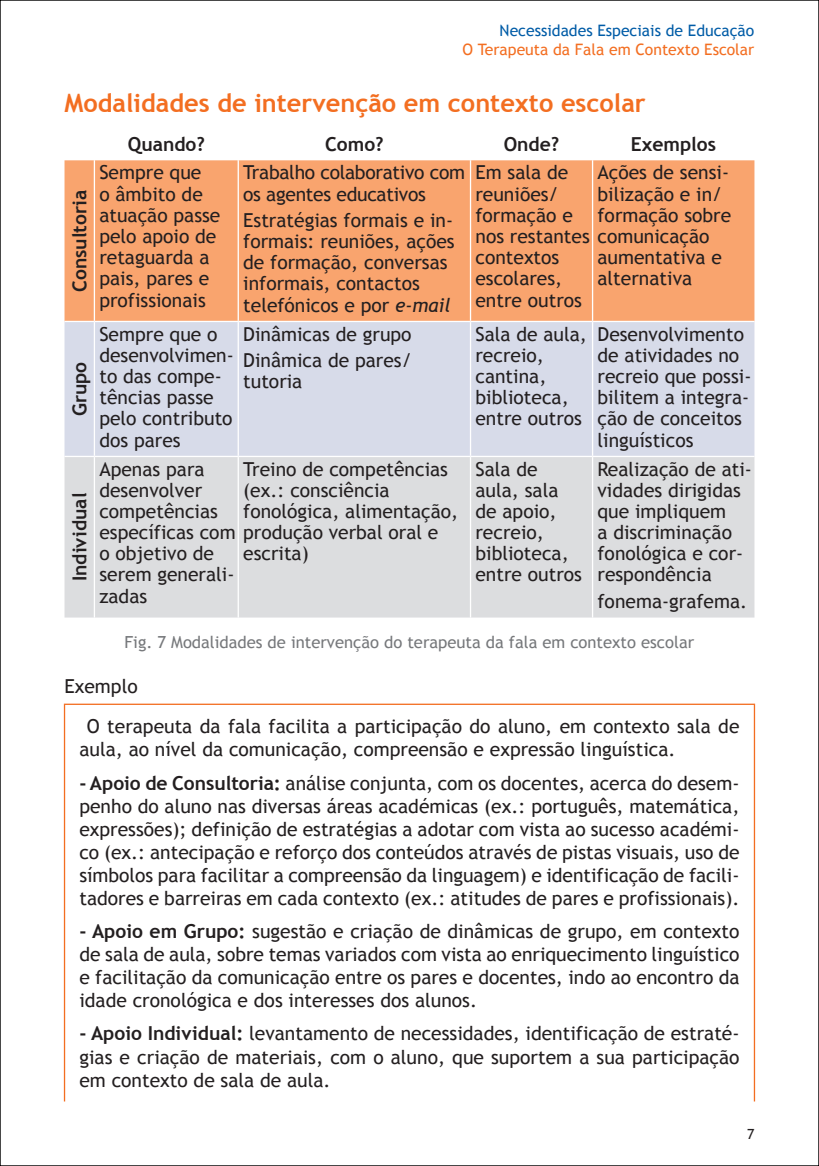
<style>
.page{position:relative;width:819px;height:1166px;background:#fff}
.page>*{position:absolute;margin:0;border:0;box-sizing:border-box;transform-origin:0 0}
.Título_sub{font:700 25.38px "Trebuchet MS";color:#f36e21}
.Texto{font:19.25px/21.2px "Trebuchet MS";color:#231f20}
.Texto-2{font:700 19.25px "Trebuchet MS";color:#231f20}
.Legendas{font:16.62px "Trebuchet MS";color:#76787b}
.t1{font:15.75px "Trebuchet MS";color:#f36e21}
.t2{font:15.75px "Trebuchet MS";color:#005ca7}
.t3{font:14px "Trebuchet MS";color:#231f20}
.s1{font-style:italic}
.s2{font-weight:700}
</style>
<div class="page">
<div style="left:64px;top:160px;width:690px;height:161px;background:#f9a46e"></div>
<div style="left:64px;top:322px;width:690px;height:134px;background:#d7dbe9"></div>
<div style="left:64px;top:457px;width:690px;height:160px;background:#dcdddf"></div>
<hr style="left:94px;top:160px;width:1px;height:161px;background:#fff">
<hr style="left:237px;top:160px;width:2px;height:161px;background:#fff">
<hr style="left:470px;top:160px;width:1px;height:161px;background:#fff">
<hr style="left:592px;top:160px;width:1px;height:161px;background:#fff">
<hr style="left:94px;top:322px;width:1px;height:134px;background:#fff">
<hr style="left:237px;top:322px;width:2px;height:134px;background:#fff">
<hr style="left:470px;top:322px;width:1px;height:134px;background:#fff">
<hr style="left:592px;top:322px;width:1px;height:134px;background:#fff">
<hr style="left:94px;top:457px;width:1px;height:160px;background:#fff">
<hr style="left:237px;top:457px;width:2px;height:160px;background:#fff">
<hr style="left:470px;top:457px;width:1px;height:160px;background:#fff">
<hr style="left:592px;top:457px;width:1px;height:160px;background:#fff">
<hr style="left:64px;top:703px;width:691px;height:2px;background:#f36e21">
<hr style="left:64px;top:705px;width:1px;height:396px;background:#f36e21">
<hr style="left:753px;top:705px;width:2px;height:396px;background:#f36e21">
<p class="t2" style="left:499px;top:21px;width:256px">Necessidades Especiais de Educação</p>
<p class="t1" style="left:462px;top:40px;width:293px">O Terapeuta da Fala em Contexto Escolar</p>
<p class="Título_sub" style="left:64px;top:88px;width:582px">Modalidades de intervenção em contexto escolar</p>
<p class="Texto-2" style="left:128px;top:132px;width:79px">Quando?</p>
<p class="Texto-2" style="left:325px;top:132px;width:60px">Como?</p>
<p class="Texto-2" style="left:503px;top:132px;width:57px">Onde?</p>
<p class="Texto-2" style="left:630px;top:132px;width:87px">Exemplos</p>
<p class="Texto-2" style="left:68px;top:292px;width:104px;rotate:-90deg">Consultoria</p>
<p class="Texto" style="left:99px;top:162px;width:123px">Sempre que<br>o âmbito de atuação passe pelo apoio de retaguarda a pais, pares e profissionais</p>
<p class="Texto" style="left:243px;top:162px;width:223px">Trabalho colaborativo com os agentes educativos</p>
<p class="Texto" style="left:475px;top:162px;width:235px">Em sala de<br>reuniões/<br>formação e<br>nos restantes comunicação contextos<br>escolares,<br>entre outros</p>
<p class="Texto" style="left:597px;top:162px;width:135px">Ações de sensi&shy;bilização e in/ formação sobre</p>
<p class="Texto" style="left:597px;top:247px;width:126px">aumentativa e alternativa</p>
<p class="Texto" style="left:243px;top:210px;width:213px">Estratégias formais e in&shy;formais: reuniões, ações de formação, conversas informais, contactos telefónicos e por <span class="s1">e-mail</span></p>
<p class="Texto-2" style="left:68px;top:416px;width:56px;rotate:-90deg">Grupo</p>
<p class="Texto" style="left:99px;top:323px;width:136px">Sempre que o desenvolvimen&shy;to das compe&shy;tências passe pelo contributo dos pares</p>
<p class="Texto" style="left:243px;top:323px;width:170px">Dinâmicas de grupo</p>
<p class="Texto" style="left:243px;top:350px;width:170px">Dinâmica de pares/ tutoria</p>
<p class="Texto" style="left:475px;top:323px;width:113px">Sala de aula, recreio, cantina, biblioteca, entre outros</p>
<p class="Texto" style="left:597px;top:323px;width:155px">Desenvolvimento de atividades no recreio que possi&shy;bilitem a integra&shy;ção de conceitos linguísticos</p>
<p class="Texto" style="left:243px;top:458px;width:216px">Treino de competências (ex.: consciência fonológica, alimentação,</p>
<p class="Texto" style="left:243px;top:543px;width:67px">escrita)</p>
<p class="Texto" style="left:475px;top:458px;width:108px">Sala de aula, sala de apoio, recreio, biblioteca, entre outros</p>
<p class="Texto" style="left:597px;top:458px;width:156px">Realização de ati&shy;vidades dirigidas que impliquem<br>a discriminação fonológica e cor&shy;respondência</p>
<p class="Texto" style="left:597px;top:590px;width:151px">fonema-grafema.</p>
<p class="Legendas" style="left:124px;top:632px;width:571px">Fig. 7 Modalidades de intervenção do terapeuta da fala em contexto escolar</p>
<p class="Texto" style="left:64px;top:676px;width:75px">Exemplo</p>
<p class="Texto" style="left:79px;top:715px;width:661px;line-height:23.1px;text-indent:7px">O terapeuta da fala facilita a participação do aluno, em contexto sala de aula, ao nível da comunicação, compreensão e expressão linguística.</p>
<p class="Texto" style="left:79px;top:771px;width:661px;line-height:23.1px;text-align:justify"><span class="s2">- Apoio de Consultoria:</span> análise conjunta, com os docentes, acerca do desem&shy;penho do aluno nas diversas áreas académicas (ex.: português, matemática, expressões); definição de estratégias a adotar com vista ao sucesso académi&shy;co (ex.: antecipação e reforço dos conteúdos através de pistas visuais, uso de símbolos para facilitar a compreensão da linguagem) e identificação de facili&shy;tadores e barreiras em cada contexto (ex.: atitudes de pares e profissionais).</p>
<p class="Texto" style="left:79px;top:920px;width:661px;line-height:23.1px;text-align:justify"><span class="s2">- Apoio em Grupo:</span> sugestão e criação de dinâmicas de grupo, em contexto de sala de aula, sobre temas variados com vista ao enriquecimento linguístico e facilitação da comunicação entre os pares e docentes, indo ao encontro da idade cronológica e dos interesses dos alunos.</p>
<p class="Texto" style="left:79px;top:1022px;width:661px;line-height:23.1px;text-align:justify"><span class="s2">- Apoio Individual:</span> levantamento de necessidades, identificação de estraté&shy;gias e criação de materiais, com o aluno, que suportem a sua participação em contexto de sala de aula.</p>
<p class="Texto" style="left:99px;top:458px;width:340px">Apenas para<br>desenvolver<br>competências<br>específicas com produção verbal oral e o objetivo de<br>serem generali-<br>zadas</p>
<p class="Texto-2" style="left:68px;top:581px;width:90px;rotate:-90deg">Individual</p>
<p class="t3" style="left:747px;top:1125px;width:9px">7</p>
</div>
